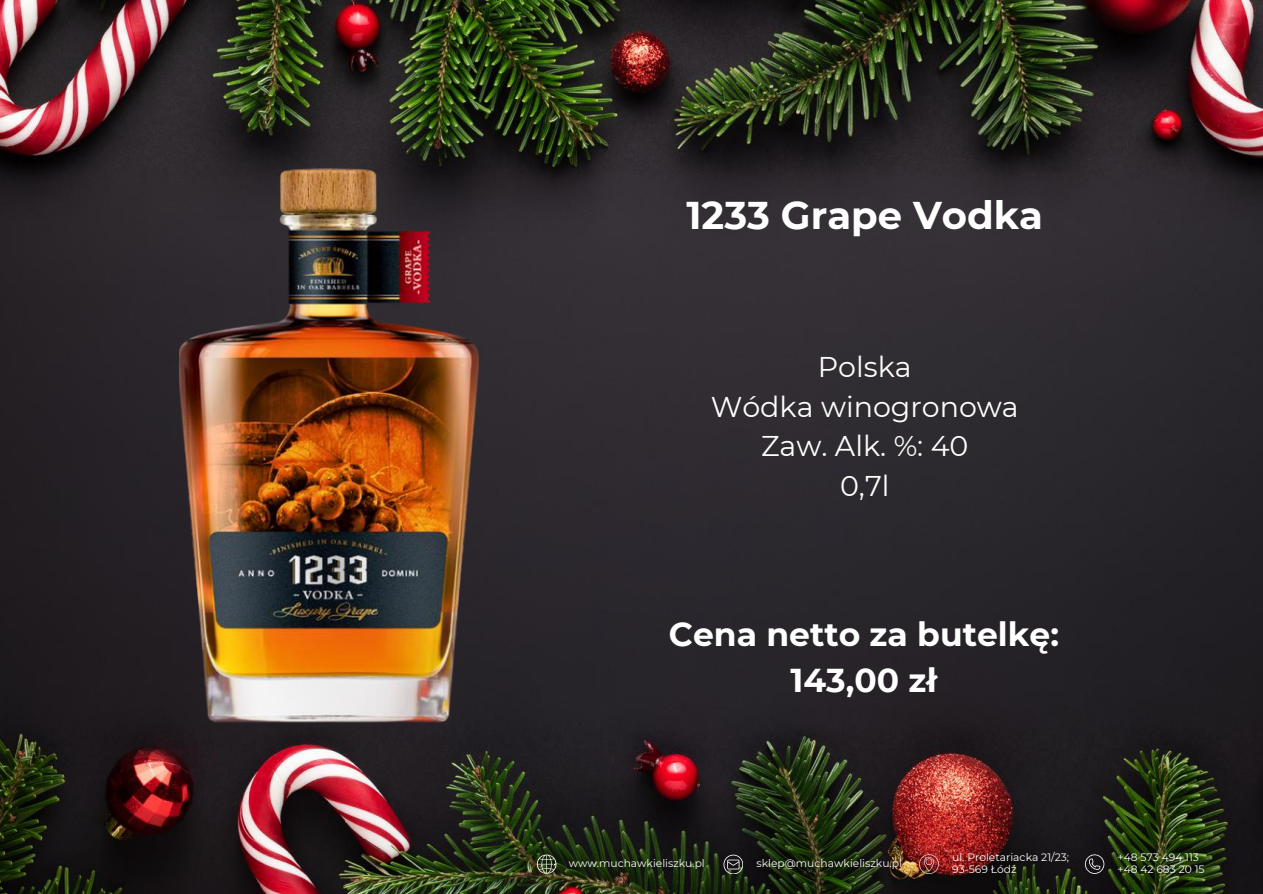
<style>
.page{position:relative;width:1263px;height:894px;background:#fff}
.page>*{position:absolute;margin:0;border:0;box-sizing:border-box;transform-origin:0 0}
.t1{font:700 38.55px "Montserrat";color:#fff}
.t2{font:700 33px/46.2px "Montserrat";color:#fff;text-align:center}
.t3{font:28.5px/39.3px "Montserrat";color:#fff;text-align:center}
.t4{font:10.65px/12.5px "Montserrat";color:#fff}
</style>
<div class="page">
<img style="left:0;top:0;width:1263px;height:893px">
<svg style="left:537px;top:854px;width:19px;height:19px"></svg>
<svg style="left:723px;top:854px;width:20px;height:19px"></svg>
<svg style="left:919px;top:854px;width:19px;height:19px"></svg>
<svg style="left:1085px;top:854px;width:19px;height:19px"></svg>
<img style="left:179px;top:159px;width:300px;height:569px">
<h1 class="t1" style="left:686px;top:192px;width:358px">1233 Grape Vodka</h1>
<h3 class="t3" style="left:711px;top:347px;width:309px">Polska<br>Wódka winogronowa<br>Zaw. Alk. %: 40<br>0,7l</h3>
<h2 class="t2" style="left:669px;top:610px;width:392px">Cena netto za butelkę:<br>143,00 zł</h2>
<p class="t4" style="left:952px;top:850px;width:119px">ul. Proletariacka 21/23;<br>93-569 Łódź</p>
<p class="t4" style="left:569px;top:856px;width:138px">www.muchawkieliszku.pl</p>
<p class="t4" style="left:756px;top:856px;width:147px">sklep@muchawkieliszku.pl</p>
<p class="t4" style="left:1117px;top:850px;width:89px">+48 573 494 113 +48 42 683 20 15</p>
</div>
